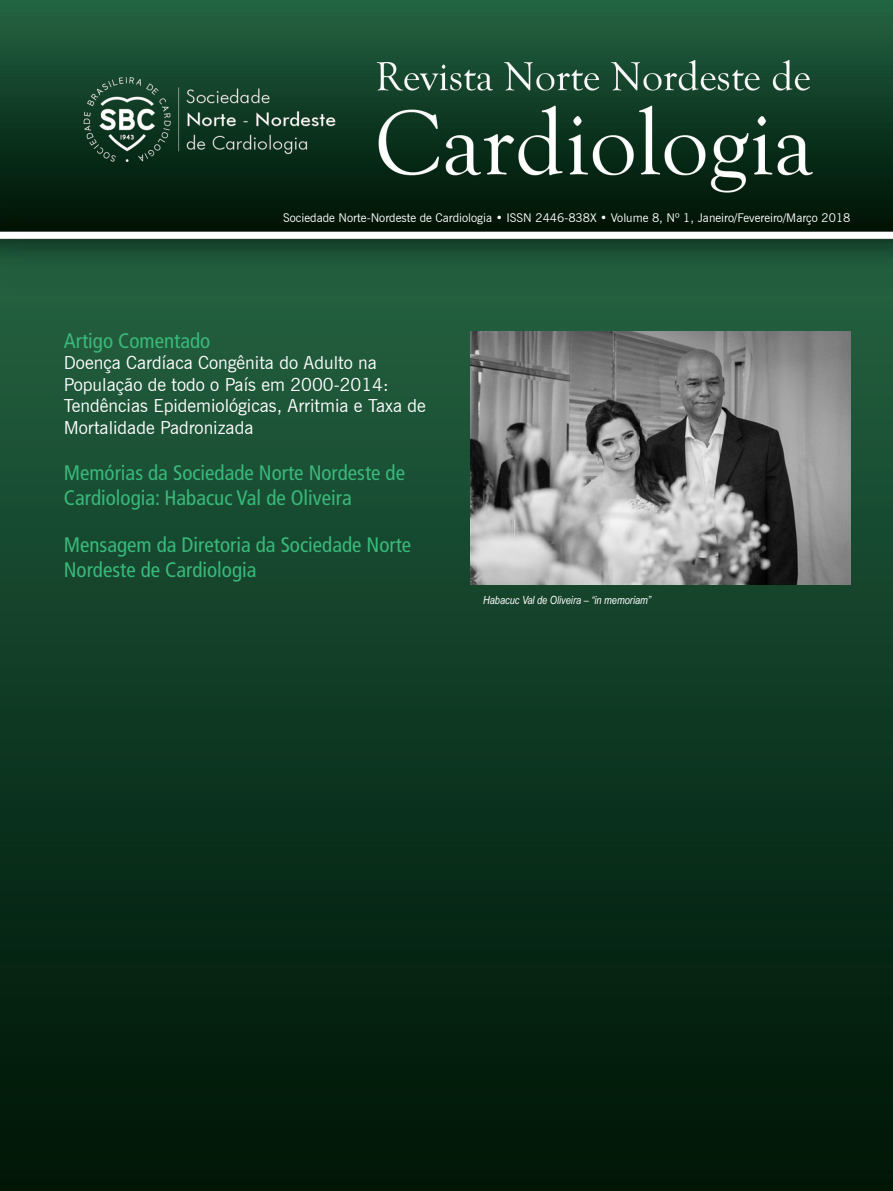
<style>
.page{position:relative;width:893px;height:1191px;background:#fff}
.page>*{position:absolute;margin:0;border:0;box-sizing:border-box;transform-origin:0 0}
.t1{font:condensed 21px/25.2px "Frutiger";color:#39b97a}
.t2{font:18px/21.6px "News Gothic BT";color:#fff}
.t3{font:12px "News Gothic BT";color:#fff}
.t4{font:italic 11.25px "Arial Narrow";color:#fff}
</style>
<div class="page">
<img style="left:0;top:0;width:893px;height:1191px">
<img style="left:470px;top:332px;width:380px;height:252px">
<p class="t3" style="left:283px;top:210px;width:569px">Sociedade Norte-Nordeste de Cardiologia • ISSN 2446-838X • Volume 8, Nº 1, Janeiro/Fevereiro/Março 2018</p>
<p class="t1" style="left:64px;top:328px;width:148px">Artigo Comentado</p>
<p class="t2" style="left:64px;top:352px;width:364px">Doença Cardíaca Congênita do Adulto na População de todo o País em 2000-2014:<br>Tendências Epidemiológicas, Arritmia e Taxa de Mortalidade Padronizada</p>
<p class="t1" style="left:64px;top:460px;width:343px">Memórias da Sociedade Norte Nordeste de<br>Cardiologia: Habacuc Val de Oliveira</p>
<p class="t1" style="left:64px;top:532px;width:349px">Mensagem da Diretoria da Sociedade Norte<br>Nordeste de Cardiologia</p>
<p class="t4" style="left:483px;top:592px;width:169px">Habacuc Val de Oliveira – “in memoriam”</p>
</div>
